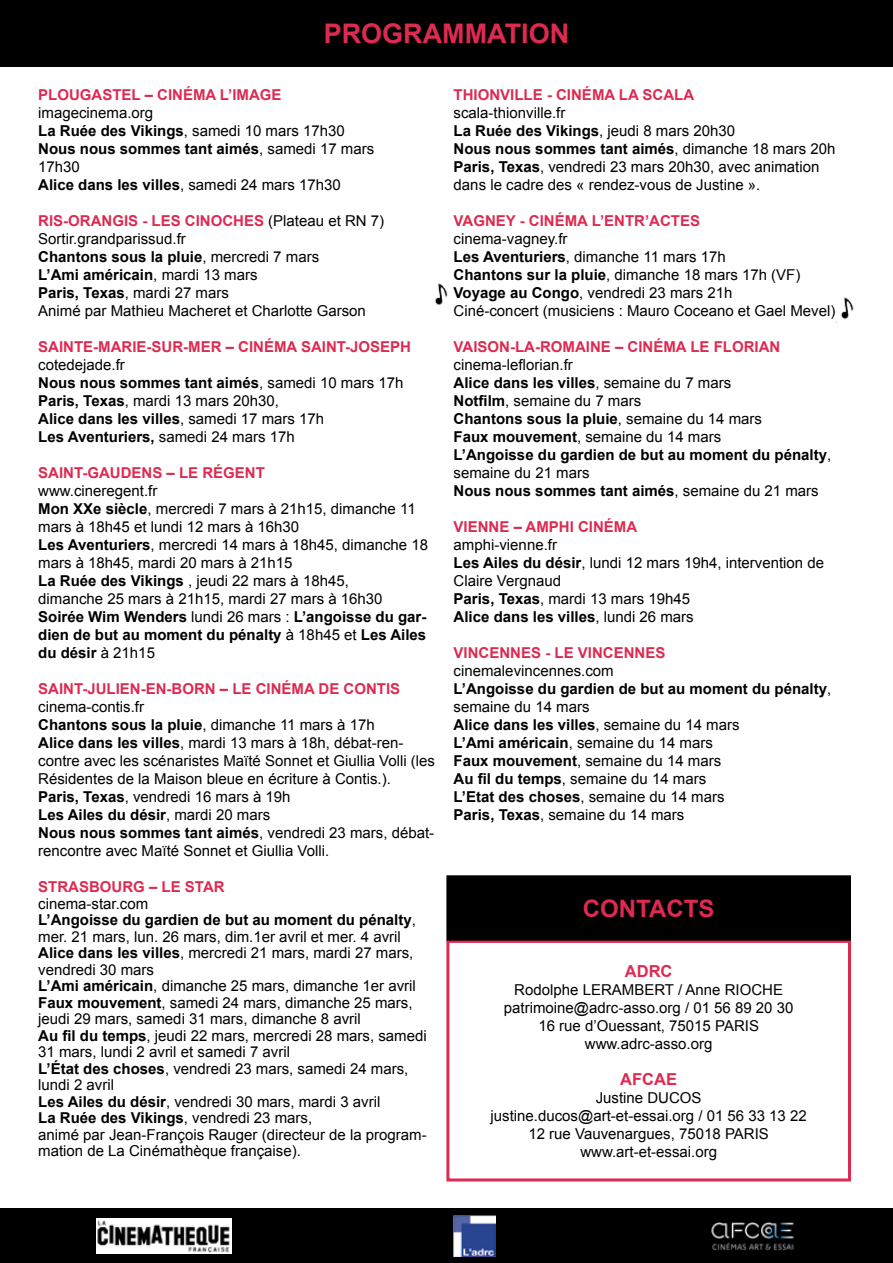
<style>
.page{position:relative;width:893px;height:1263px;background:#fff}
.page>*{position:absolute;margin:0;border:0;box-sizing:border-box;transform-origin:0 0}
.t1{font:700 27px "Arial";color:#dd2a51}
.t2{font:700 24px "Arial";color:#dd2a51}
.t3{font:700 16.5px "Arial";color:#dd2a51}
.t4{font:15px/18px "Arial";color:#000}
.t5{font:700 15px "Arial";color:#dd2a51}
.t6{font:700 15px/18px "Arial";color:#000}
.s1{font-weight:700}
.s2{font-weight:700;color:#dd2a51}
.s3{font-weight:400}
</style>
<div class="page">
<div style="left:0;top:0;width:893px;height:67px;background:#000"></div>
<div style="left:446px;top:940px;width:405px;height:241px;border:3px solid #dd2a51"></div>
<div style="left:447px;top:876px;width:403px;height:64px;background:#000"></div>
<div style="left:446px;top:875px;width:405px;height:66px;border:2px solid #000"></div>
<img style="left:435px;top:283px;width:13px;height:23px">
<svg style="left:435px;top:290px;width:3px;height:6px"></svg>
<img style="left:841px;top:297px;width:13px;height:23px">
<svg style="left:841px;top:304px;width:3px;height:5px"></svg>
<div style="left:0;top:1209px;width:893px;height:54px;background:#000"></div>
<img style="left:96px;top:1219px;width:135px;height:34px">
<img style="left:454px;top:1215px;width:41px;height:42px">
<img style="left:711px;top:1222px;width:83px;height:29px">
<h1 class="t1" style="left:324px;top:16px;width:247px">PROGRAMMATION</h1>
<p class="t5" style="left:38px;top:85px;width:245px">PLOUGASTEL – CINÉMA L’IMAGE</p>
<p class="t4" style="left:38px;top:104px;width:337px">imagecinema.org<br><span class="s1">La Ruée des Vikings</span>, samedi 10 mars 17h30<br><span class="s1">Nous nous sommes tant aimés</span>, samedi 17 mars<br>17h30<br><span class="s1">Alice dans les villes</span>, samedi 24 mars 17h30</p>
<p class="t4" style="left:38px;top:212px;width:347px"><span class="s2">RIS-ORANGIS - LES CINOCHES</span> (Plateau et RN 7)<br>Sortir.grandparissud.fr<br><span class="s1">Chantons sous la pluie</span>, mercredi 7 mars<br><span class="s1">L’Ami américain</span>, mardi 13 mars<br><span class="s1">Paris, Texas</span>, mardi 27 mars<br>Animé par Mathieu Macheret et Charlotte Garson</p>
<p class="t5" style="left:38px;top:337px;width:374px">SAINTE-MARIE-SUR-MER – CINÉMA SAINT-JOSEPH</p>
<p class="t4" style="left:38px;top:356px;width:367px">cotedejade.fr<br><span class="s1">Nous nous sommes tant aimés</span>, samedi 10 mars 17h <span class="s1">Paris, Texas</span>, mardi 13 mars 20h30,<br><span class="s1">Alice dans les villes</span>, samedi 17 mars 17h<br><span class="s1">Les Aventuriers,</span> samedi 24 mars 17h</p>
<p class="t5" style="left:38px;top:463px;width:228px">SAINT-GAUDENS – LE RÉGENT</p>
<p class="t4" style="left:38px;top:482px;width:391px">www.cineregent.fr<br><span class="s1">Mon XXe siècle</span>, mercredi 7 mars à 21h15, dimanche 11 mars à 18h45 et lundi 12 mars à 16h30<br><span class="s1">Les Aventuriers</span>, mercredi 14 mars à 18h45, dimanche 18 mars à 18h45, mardi 20 mars à 21h15<br><span class="s1">La Ruée des Vikings</span> , jeudi 22 mars à 18h45,<br>dimanche 25 mars à 21h15, mardi 27 mars à 16h30<br><span class="s1">Soirée Wim Wenders</span> lundi 26 mars : <span class="s1">L’angoisse du gar&shy;dien de but au moment du pénalty</span> à 18h45 et <span class="s1">Les Ailes du désir</span> à 21h15</p>
<p class="t5" style="left:38px;top:679px;width:363px">SAINT-JULIEN-EN-BORN – LE CINÉMA DE CONTIS</p>
<p class="t4" style="left:38px;top:698px;width:398px">cinema-contis.fr<br><span class="s1">Chantons sous la pluie</span>, dimanche 11 mars à 17h<br><span class="s1">Alice dans les villes</span>, mardi 13 mars à 18h, débat-ren&shy;contre avec les scénaristes Maïté Sonnet et Giullia Volli (les Résidentes de la Maison bleue en écriture à Contis.).<br><span class="s1">Paris, Texas</span>, vendredi 16 mars à 19h<br><span class="s1">Les Ailes du désir</span>, mardi 20 mars<br><span class="s1">Nous nous sommes tant aimés</span>, vendredi 23 mars, débat&shy;rencontre avec Maïté Sonnet et Giullia Volli.</p>
<p class="t5" style="left:38px;top:877px;width:188px">STRASBOURG – LE STAR</p>
<p class="t4" style="left:38px;top:895px;width:390px;line-height:16.5px">cinema-star.com<br><span class="s1">L’Angoisse du gardien de but au moment du pénalty</span>, mer. 21 mars, lun. 26 mars, dim.1er avril et mer. 4 avril <span class="s1">Alice dans les villes</span>, mercredi 21 mars, mardi 27 mars, vendredi 30 mars<br><span class="s1">L’Ami américain</span>, dimanche 25 mars, dimanche 1er avril <span class="s1">Faux mouvement</span>, samedi 24 mars, dimanche 25 mars, jeudi 29 mars, samedi 31 mars, dimanche 8 avril<br><span class="s1">Au fil du temps</span>, jeudi 22 mars, mercredi 28 mars, samedi 31 mars, lundi 2 avril et samedi 7 avril<br><span class="s1">L’État des choses</span>, vendredi 23 mars, samedi 24 mars, lundi 2 avril<br><span class="s1">Les Ailes du désir</span>, vendredi 30 mars, mardi 3 avril<br><span class="s1">La Ruée des Vikings</span>, vendredi 23 mars,<br>animé par Jean-François Rauger (directeur de la program&shy;mation de La Cinémathèque française).</p>
<p class="t5" style="left:454px;top:85px;width:242px">THIONVILLE - CINÉMA LA SCALA</p>
<p class="t4" style="left:454px;top:104px;width:383px">scala-thionville.fr<br><span class="s1">La Ruée des Vikings</span>, jeudi 8 mars 20h30<br><span class="s1">Nous nous sommes tant aimés</span>, dimanche 18 mars 20h <span class="s1">Paris, Texas</span>, vendredi 23 mars 20h30, avec animation dans le cadre des « rendez-vous de Justine ».</p>
<p class="t5" style="left:454px;top:211px;width:248px">VAGNEY - CINÉMA L’ENTR’ACTES</p>
<p class="t4" style="left:454px;top:230px;width:383px">cinema-vagney.fr<br><span class="s1">Les Aventuriers</span>, dimanche 11 mars 17h<br><span class="s1">Chantons sur la pluie</span>, dimanche 18 mars 17h (VF)<br><span class="s1">Voyage au Congo</span>, vendredi 23 mars 21h<br>Ciné-concert (musiciens : Mauro Coceano et Gael Mevel)</p>
<p class="t5" style="left:454px;top:337px;width:328px">VAISON-LA-ROMAINE – CINÉMA LE FLORIAN</p>
<p class="t6" style="left:454px;top:356px;width:379px"><span class="s3">cinema-leflorian.fr<br></span>Alice dans les villes<span class="s3">, semaine du 7 mars<br></span>Notfilm<span class="s3">, semaine du 7 mars<br></span>Chantons sous la pluie<span class="s3">, semaine du 14 mars<br></span>Faux mouvement<span class="s3">, semaine du 14 mars<br></span>L’Angoisse du gardien de but au moment du pénalty<span class="s3">, semaine du 21 mars<br></span>Nous nous sommes tant aimés<span class="s3">, semaine du 21 mars</span></p>
<p class="t5" style="left:454px;top:517px;width:185px">VIENNE – AMPHI CINÉMA</p>
<p class="t4" style="left:454px;top:536px;width:372px">amphi-vienne.fr<br><span class="s1">Les Ailes du désir</span>, lundi 12 mars 19h4, intervention de<br>Claire Vergnaud<br><span class="s1">Paris, Texas</span>, mardi 13 mars 19h45<br><span class="s1">Alice dans les villes</span>, lundi 26 mars</p>
<p class="t5" style="left:454px;top:643px;width:213px">VINCENNES - LE VINCENNES</p>
<p class="t4" style="left:454px;top:662px;width:379px">cinemalevincennes.com<br><span class="s1">L’Angoisse du gardien de but au moment du pénalty</span>, semaine du 14 mars<br><span class="s1">Alice dans les villes</span>, semaine du 14 mars<br><span class="s1">L’Ami américain</span>, semaine du 14 mars<br><span class="s1">Faux mouvement</span>, semaine du 14 mars<br><span class="s1">Au fil du temps</span>, semaine du 14 mars<br><span class="s1">L’Etat des choses</span>, semaine du 14 mars<br><span class="s1">Paris, Texas</span>, semaine du 14 mars</p>
<h2 class="t2" style="left:583px;top:892px;width:133px">CONTACTS</h2>
<p class="t3" style="left:625px;top:960px;width:49px">ADRC</p>
<p class="t4" style="left:504px;top:980px;width:291px;text-align:center">Rodolphe LERAMBERT / Anne RIOCHE patrimoine@adrc-asso.org / 01 56 89 20 30<br>16 rue d’Ouessant, 75015 PARIS www.adrc-asso.org</p>
<p class="t3" style="left:620px;top:1068px;width:58px">AFCAE</p>
<p class="t4" style="left:491px;top:1088px;width:318px;text-align:center">Justine DUCOS<br>justine.ducos@art-et-essai.org / 01 56 33 13 22<br>12 rue Vauvenargues, 75018 PARIS www.art-et-essai.org</p>
</div>
